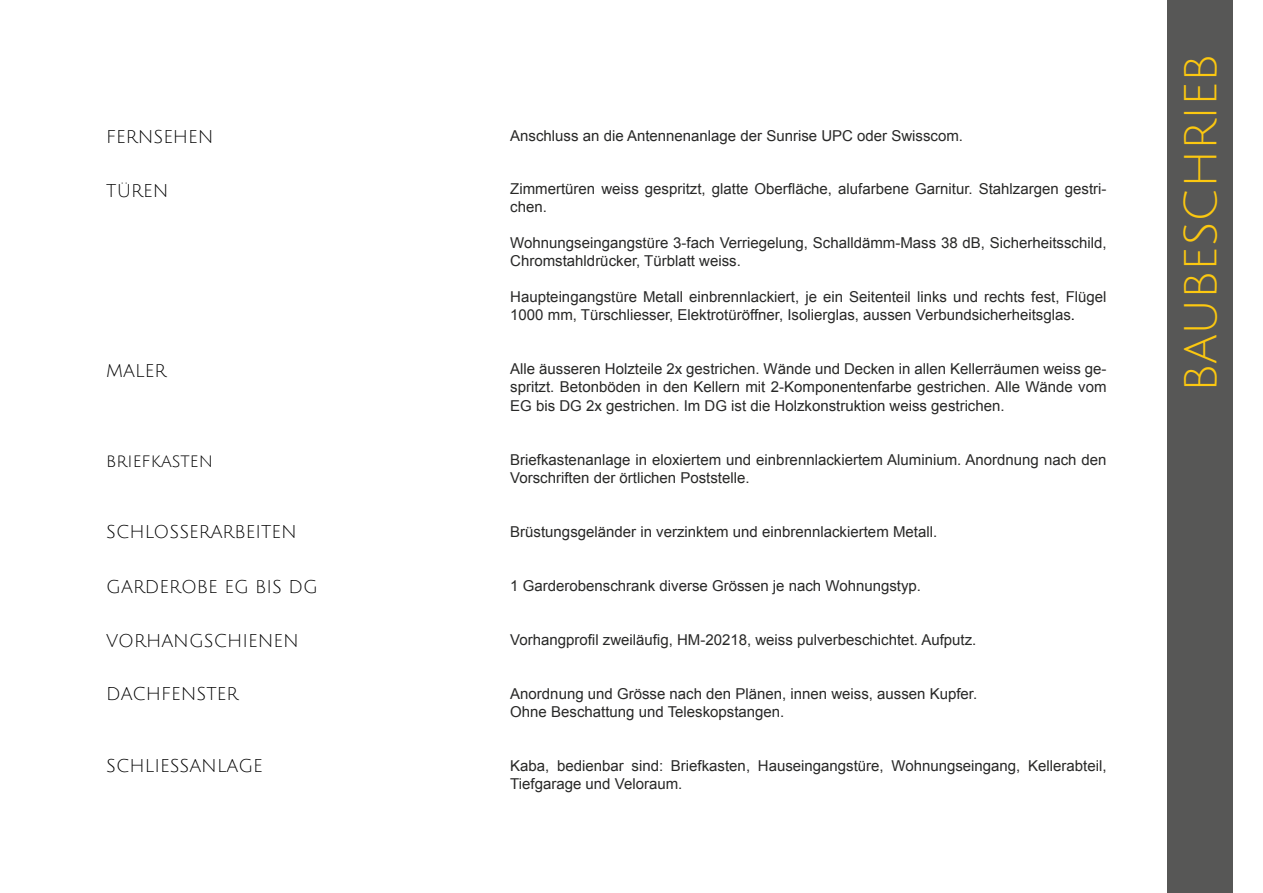
<style>
.page{position:relative;width:1263px;height:893px;background:#fff}
.page>*{position:absolute;margin:0;border:0;box-sizing:border-box;transform-origin:0 0}
.t1{font:45px "Julius Sans One";color:#fcc810}
.t2{font:18px "Julius Sans One";color:#000}
.t3{font:15px/18px "Arial";color:#282827}
.s1{color:#000}
</style>
<div class="page">
<div style="left:1167px;top:0;width:66px;height:893px;background:#575756"></div>
<p class="t2" style="left:106px;top:127px;width:109px">FERNSEHEN</p>
<p class="t2" style="left:106px;top:181px;width:64px">TÜREN</p>
<p class="t3" style="left:510px;top:127px;width:454px">Anschluss an die Antennenanlage der Sunrise UPC oder Swisscom.</p>
<p class="t3" style="left:510px;top:180px;width:598px">Zimmertüren weiss gespritzt, glatte Oberfläche, alufarbene Garnitur. Stahlzargen gestri&shy;chen.</p>
<p class="t3" style="left:510px;top:234px;width:598px">Wohnungseingangstüre 3-fach Verriegelung, Schalldämm-Mass 38 dB, Sicherheitsschild,<br>Chromstahldrücker, Türblatt weiss.</p>
<p class="t3" style="left:510px;top:288px;width:598px">Haupteingangstüre Metall einbrennlackiert, je ein Seitenteil links und rechts fest, Flügel<br>1000 mm, Türschliesser, Elektrotüröffner, Isolierglas, aussen Verbundsicherheitsglas<span class="s1">.</span></p>
<p class="t2" style="left:106px;top:361px;width:61px">MALER</p>
<p class="t3" style="left:510px;top:360px;width:598px;text-align:justify">Alle äusseren Holzteile 2x gestrichen. Wände und Decken in allen Kellerräumen weiss ge&shy;spritzt. Betonböden in den Kellern mit 2-Komponentenfarbe gestrichen. Alle Wände vom EG bis DG 2x gestrichen. Im DG ist die Holzkonstruktion weiss gestrichen.</p>
<p class="t3" style="left:510px;top:450px;width:598px">Briefkastenanlage in eloxiertem und einbrennlackiertem Aluminium. Anordnung nach den<br>Vorschriften der örtlichen Poststelle.</p>
<p class="t2" style="left:106px;top:451px;width:108px">briefkasten</p>
<p class="t2" style="left:106px;top:522px;width:192px">SCHLOSSERARBEITEN</p>
<p class="t2" style="left:106px;top:577px;width:213px">GARDEROBE EG BIS DG</p>
<p class="t2" style="left:106px;top:631px;width:194px">VORHANGSCHIENEN</p>
<p class="t2" style="left:106px;top:684px;width:133px">DACHFENSTER</p>
<p class="t2" style="left:106px;top:756px;width:158px">SCHLIESSANLAGE</p>
<p class="t3" style="left:510px;top:522px;width:428px">Brüstungsgeländer in verzinktem und einbrennlackiertem Metall.</p>
<p class="t3" style="left:510px;top:576px;width:412px">1 Garderobenschrank diverse Grössen je nach Wohnungstyp.</p>
<p class="t3" style="left:510px;top:630px;width:468px">Vorhangprofil zweiläufig, HM-20218, weiss pulverbeschichtet. Aufputz.</p>
<p class="t3" style="left:510px;top:684px;width:468px">Anordnung und Grösse nach den Plänen, innen weiss, aussen Kupfer.<br>Ohne Beschattung und Teleskopstangen.</p>
<p class="t3" style="left:510px;top:756px;width:598px">Kaba, bedienbar sind: Briefkasten, Hauseingangstüre, Wohnungseingang, Kellerabteil,<br>Tiefgarage und Veloraum.</p>
<h1 class="t1" style="left:1178px;top:392px;width:340px;rotate:-90deg">BAUBESCHRIEB</h1>
</div>
